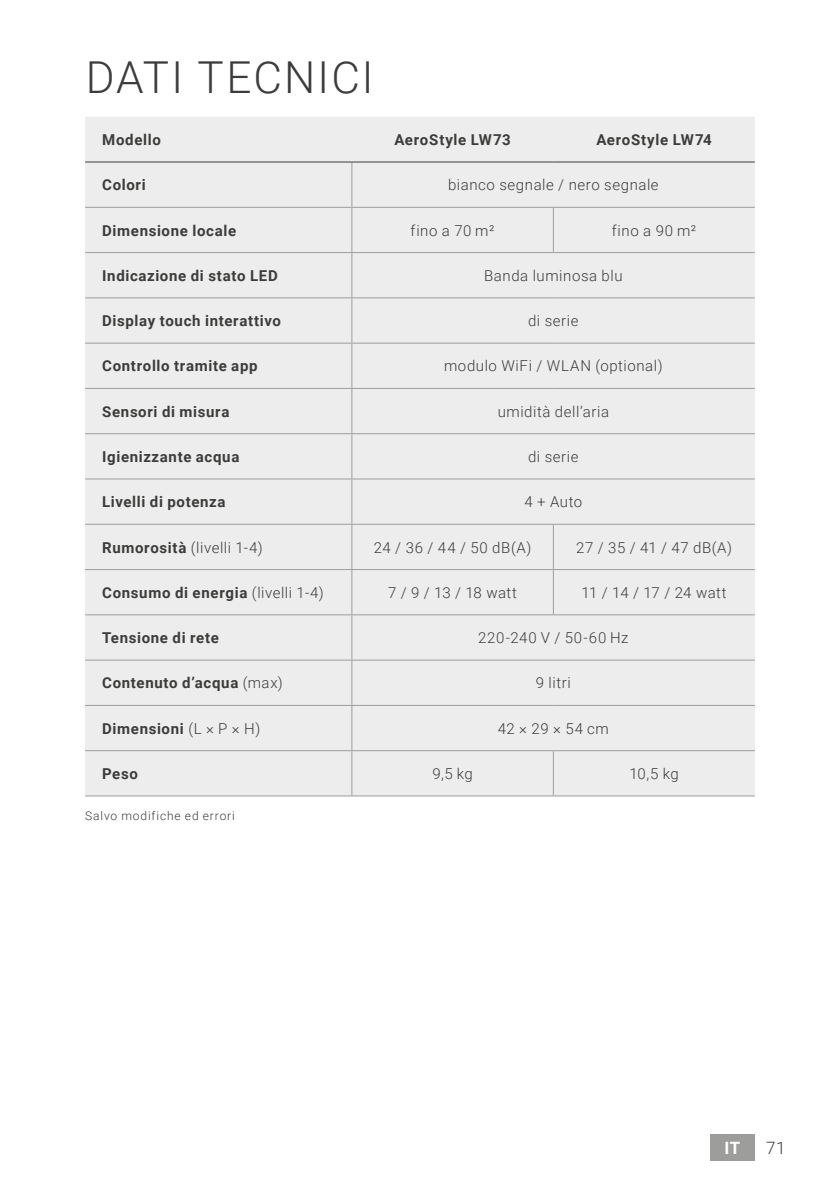
<style>
.page{position:relative;width:840px;height:1191px;background:#fff}
.page>*{position:absolute;margin:0;border:0;box-sizing:border-box;transform-origin:0 0}
.t1{font:300 44px "Roboto";letter-spacing:.045em;color:#3c3c3b}
.t2{font:700 17px "Roboto";color:#fff}
.t3{font:300 17px "Roboto";color:#3c3c3b}
.t4{font:700 15px "Roboto";letter-spacing:.045em;color:#3c3c3b}
.t5{font:300 15px "Roboto";letter-spacing:.035em;color:#3c3c3b}
.t6{font:300 15px "Roboto";letter-spacing:.055em;color:#3c3c3b}
.t7{font:300 12px "Roboto";letter-spacing:.075em;color:#3c3c3b}
.s1{font-weight:700}
.s2{font-weight:300}
</style>
<div class="page">
<div style="left:709px;top:1134px;width:45px;height:26px;background:#9d9d9c"></div>
<div style="left:85px;top:117px;width:669px;height:678px;background:#ededed"></div>
<hr style="left:85px;top:207px;width:266px;height:1px;background:#9d9d9c">
<hr style="left:351px;top:207px;width:202px;height:1px;background:#9d9d9c">
<hr style="left:553px;top:207px;width:201px;height:1px;background:#9d9d9c">
<hr style="left:85px;top:252px;width:266px;height:1px;background:#9d9d9c">
<hr style="left:351px;top:252px;width:202px;height:1px;background:#9d9d9c">
<hr style="left:553px;top:252px;width:201px;height:1px;background:#9d9d9c">
<hr style="left:85px;top:297px;width:266px;height:1px;background:#9d9d9c">
<hr style="left:351px;top:297px;width:202px;height:1px;background:#9d9d9c">
<hr style="left:553px;top:297px;width:201px;height:1px;background:#9d9d9c">
<hr style="left:85px;top:343px;width:266px;height:1px;background:#9d9d9c">
<hr style="left:351px;top:343px;width:202px;height:1px;background:#9d9d9c">
<hr style="left:553px;top:343px;width:201px;height:1px;background:#9d9d9c">
<hr style="left:85px;top:388px;width:266px;height:1px;background:#9d9d9c">
<hr style="left:351px;top:388px;width:202px;height:1px;background:#9d9d9c">
<hr style="left:553px;top:388px;width:201px;height:1px;background:#9d9d9c">
<hr style="left:85px;top:433px;width:266px;height:1px;background:#9d9d9c">
<hr style="left:351px;top:433px;width:202px;height:1px;background:#9d9d9c">
<hr style="left:553px;top:433px;width:201px;height:1px;background:#9d9d9c">
<hr style="left:85px;top:478px;width:266px;height:1px;background:#9d9d9c">
<hr style="left:351px;top:478px;width:202px;height:1px;background:#9d9d9c">
<hr style="left:553px;top:478px;width:201px;height:1px;background:#9d9d9c">
<hr style="left:85px;top:524px;width:266px;height:1px;background:#9d9d9c">
<hr style="left:351px;top:524px;width:202px;height:1px;background:#9d9d9c">
<hr style="left:553px;top:524px;width:201px;height:1px;background:#9d9d9c">
<hr style="left:85px;top:569px;width:266px;height:1px;background:#9d9d9c">
<hr style="left:351px;top:569px;width:202px;height:1px;background:#9d9d9c">
<hr style="left:553px;top:569px;width:201px;height:1px;background:#9d9d9c">
<hr style="left:85px;top:614px;width:266px;height:1px;background:#9d9d9c">
<hr style="left:351px;top:614px;width:202px;height:1px;background:#9d9d9c">
<hr style="left:553px;top:614px;width:201px;height:1px;background:#9d9d9c">
<hr style="left:85px;top:659px;width:266px;height:1px;background:#9d9d9c">
<hr style="left:351px;top:659px;width:202px;height:1px;background:#9d9d9c">
<hr style="left:553px;top:659px;width:201px;height:1px;background:#9d9d9c">
<hr style="left:85px;top:705px;width:266px;height:1px;background:#9d9d9c">
<hr style="left:351px;top:705px;width:202px;height:1px;background:#9d9d9c">
<hr style="left:553px;top:705px;width:201px;height:1px;background:#9d9d9c">
<hr style="left:85px;top:750px;width:266px;height:1px;background:#9d9d9c">
<hr style="left:351px;top:750px;width:202px;height:1px;background:#9d9d9c">
<hr style="left:553px;top:750px;width:201px;height:1px;background:#9d9d9c">
<hr style="left:85px;top:795px;width:266px;height:1px;background:#9d9d9c">
<hr style="left:351px;top:795px;width:202px;height:1px;background:#9d9d9c">
<hr style="left:553px;top:795px;width:201px;height:1px;background:#9d9d9c">
<hr style="left:351px;top:162px;width:1px;height:45px;background:#9d9d9c">
<hr style="left:351px;top:208px;width:1px;height:44px;background:#9d9d9c">
<hr style="left:552px;top:208px;width:1px;height:44px;background:#9d9d9c">
<hr style="left:351px;top:253px;width:1px;height:44px;background:#9d9d9c">
<hr style="left:351px;top:298px;width:1px;height:45px;background:#9d9d9c">
<hr style="left:351px;top:344px;width:1px;height:44px;background:#9d9d9c">
<hr style="left:351px;top:389px;width:1px;height:44px;background:#9d9d9c">
<hr style="left:351px;top:434px;width:1px;height:44px;background:#9d9d9c">
<hr style="left:351px;top:479px;width:1px;height:45px;background:#9d9d9c">
<hr style="left:351px;top:525px;width:1px;height:44px;background:#9d9d9c">
<hr style="left:552px;top:525px;width:1px;height:44px;background:#9d9d9c">
<hr style="left:351px;top:570px;width:1px;height:44px;background:#9d9d9c">
<hr style="left:552px;top:570px;width:1px;height:44px;background:#9d9d9c">
<hr style="left:351px;top:615px;width:1px;height:44px;background:#9d9d9c">
<hr style="left:351px;top:660px;width:1px;height:45px;background:#9d9d9c">
<hr style="left:351px;top:706px;width:1px;height:44px;background:#9d9d9c">
<hr style="left:351px;top:751px;width:1px;height:44px;background:#9d9d9c">
<hr style="left:552px;top:751px;width:1px;height:44px;background:#9d9d9c">
<hr style="left:85px;top:161px;width:266px;height:1px;background:#3c3c3b">
<hr style="left:351px;top:161px;width:202px;height:1px;background:#3c3c3b">
<hr style="left:553px;top:161px;width:201px;height:1px;background:#3c3c3b">
<h1 class="t1" style="left:86px;top:58px;width:289px">DATI TECNICI</h1>
<p class="t4" style="left:102px;top:133px;width:60px">Modello</p>
<p class="t4" style="left:394px;top:133px;width:118px">AeroStyle LW73</p>
<p class="t4" style="left:596px;top:133px;width:117px">AeroStyle LW74</p>
<p class="t4" style="left:102px;top:179px;width:45px">Colori</p>
<p class="t5" style="left:448px;top:178px;width:212px">bianco segnale / nero segnale</p>
<p class="t4" style="left:102px;top:224px;width:135px">Dimensione locale</p>
<p class="t5" style="left:410px;top:220px;width:85px">fino a 70 m²</p>
<p class="t5" style="left:611px;top:220px;width:86px">fino a 90 m²</p>
<p class="t4" style="left:102px;top:269px;width:177px">Indicazione di stato LED</p>
<p class="t5" style="left:484px;top:269px;width:140px">Banda luminosa blu</p>
<p class="t4" style="left:102px;top:315px;width:180px">Display touch interattivo</p>
<p class="t5" style="left:528px;top:314px;width:52px">di serie</p>
<p class="t4" style="left:102px;top:360px;width:157px">Controllo tramite app</p>
<p class="t5" style="left:444px;top:359px;width:220px">modulo WiFi / WLAN (optional)</p>
<p class="t4" style="left:102px;top:405px;width:129px">Sensori di misura</p>
<p class="t5" style="left:497px;top:405px;width:113px">umidità dell’aria</p>
<p class="t4" style="left:102px;top:450px;width:139px">Igienizzante acqua</p>
<p class="t5" style="left:528px;top:450px;width:52px">di serie</p>
<p class="t4" style="left:102px;top:496px;width:125px">Livelli di potenza</p>
<p class="t5" style="left:524px;top:495px;width:59px">4 + Auto</p>
<p class="t5" style="left:102px;top:540px;width:162px"><span class="s1">Rumorosità</span> (livelli 1-4)</p>
<p class="t5" style="left:374px;top:540px;width:159px">24 / 36 / 44 / 50 dB(A)</p>
<p class="t5" style="left:576px;top:540px;width:157px">27 / 35 / 41 / 47 dB(A)</p>
<p class="t4" style="left:102px;top:586px;width:223px">Consumo di energia <span class="s2">(livelli 1-4)</span></p>
<p class="t5" style="left:388px;top:586px;width:130px">7 / 9 / 13 / 18 watt</p>
<p class="t5" style="left:581px;top:586px;width:147px">11 / 14 / 17 / 24 watt</p>
<p class="t4" style="left:102px;top:631px;width:118px">Tensione di rete</p>
<p class="t6" style="left:478px;top:627px;width:152px">220-240 V / 50-60 Hz</p>
<p class="t4" style="left:102px;top:677px;width:182px">Contenuto d’acqua <span class="s2">(max)</span></p>
<p class="t5" style="left:535px;top:676px;width:36px">9 litri</p>
<p class="t4" style="left:102px;top:722px;width:159px">Dimensioni <span class="s2">(L × P × H)</span></p>
<p class="t5" style="left:497px;top:718px;width:112px">42 × 29 × 54 cm</p>
<p class="t4" style="left:102px;top:767px;width:37px">Peso</p>
<p class="t5" style="left:432px;top:763px;width:42px">9,5 kg</p>
<p class="t5" style="left:629px;top:767px;width:51px">10,5 kg</p>
<p class="t7" style="left:85px;top:810px;width:151px">Salvo modifiche ed errori</p>
<p class="t2" style="left:724px;top:1140px;width:18px">IT</p>
<p class="t3" style="left:765px;top:1140px;width:21px">71</p>
</div>
